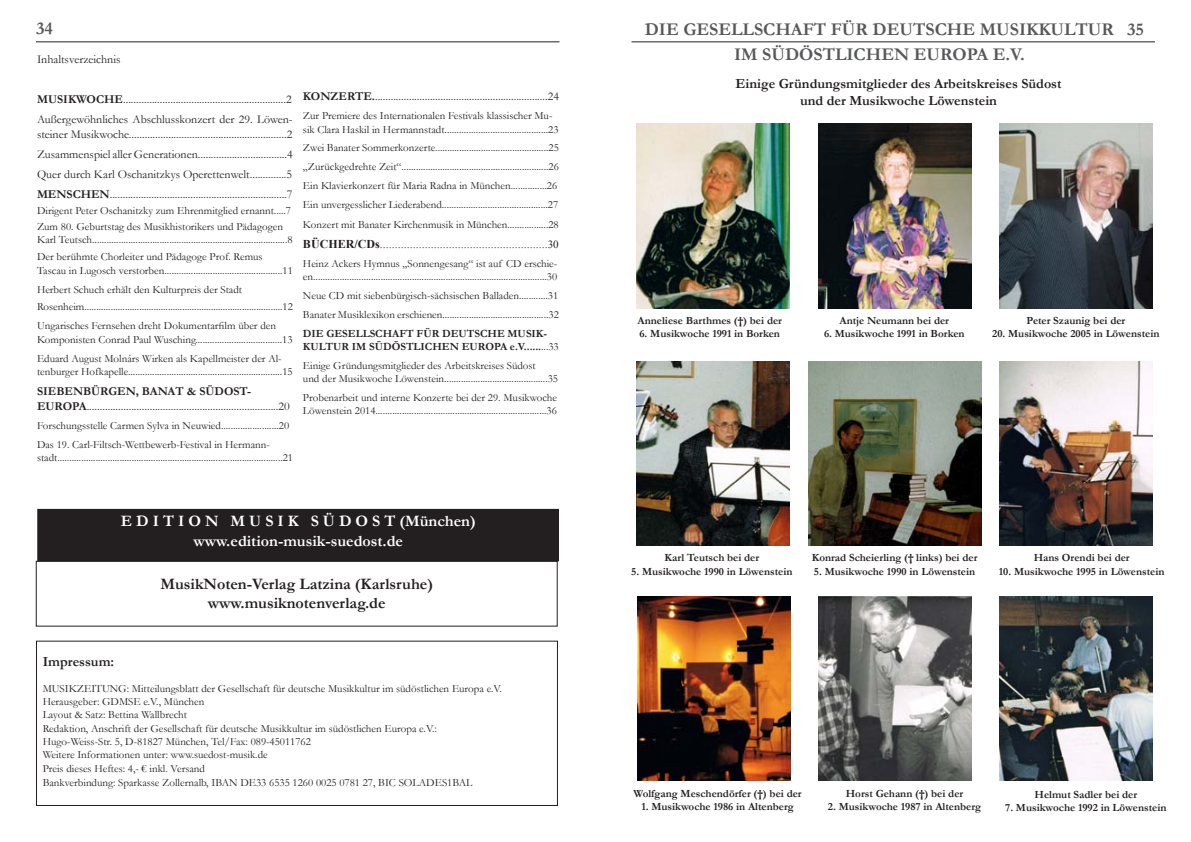
<style>
.page{position:relative;width:1191px;height:842px;background:#fff}
.page>*{position:absolute;margin:0;border:0;box-sizing:border-box;transform-origin:0 0}
.t1{font:700 18px "Garamond";color:#57585a}
.t2{font:700 16px "Garamond";color:#231f20}
.t3{font:700 16px "Garamond";color:#fff}
.t4{font:700 14px/16.8px "Garamond";color:#231f20;text-align:center}
.t5{font:12px/14.4px "Garamond";color:#231f20}
.t6{font:12px "Times New Roman";color:#231f20}
.t7{font:11px/13.2px "Garamond";color:#231f20}
.t8{font:700 11px/13.2px "Garamond";color:#231f20}
.s1{font-weight:700}
.s2{font-size:11px}
.s3{font-weight:400}
</style>
<div class="page">
<hr style="left:36px;top:41px;width:523px;height:1px;background:#231f20">
<hr style="left:631px;top:41px;width:524px;height:1px;background:#231f20">
<div style="left:36px;top:641px;width:522px;height:165px;border:1px solid #231f20"></div>
<div style="left:38px;top:509px;width:520px;height:52px;background:#231f20"></div>
<div style="left:36px;top:561px;width:521px;height:65px;border:1px solid #231f20"></div>
<img style="left:637px;top:124px;width:153px;height:184px">
<img style="left:818px;top:124px;width:153px;height:184px">
<img style="left:999px;top:124px;width:153px;height:184px">
<img style="left:637px;top:361px;width:153px;height:185px">
<img style="left:808px;top:361px;width:173px;height:185px">
<img style="left:999px;top:361px;width:153px;height:185px">
<img style="left:637px;top:597px;width:153px;height:184px">
<img style="left:818px;top:597px;width:153px;height:184px">
<img style="left:999px;top:597px;width:153px;height:184px">
<p class="t1" style="left:645px;top:19px;width:470px">DIE GESELLSCHAFT FÜR DEUTSCHE MUSIKKULTUR</p>
<p class="t1" style="left:734px;top:43px;width:292px">IM SÜDÖSTLICHEN EUROPA E.V.</p>
<p class="t1" style="left:36px;top:18px;width:18px">34</p>
<p class="t1" style="left:1127px;top:19px;width:18px">35</p>
<p class="t5" style="left:37px;top:52px;width:85px">Inhaltsverzeichnis</p>
<p class="t5" style="left:37px;top:92px;width:256px"><span class="s1">MUSIKWOCHE</span>..............................................................2</p>
<p class="t5" style="left:37px;top:112px;width:257px">Außergewöhnliches Abschlusskonzert der 29. Löwen&shy;steiner Musikwoche............................................................2</p>
<p class="t5" style="left:37px;top:147px;width:257px">Zusammenspiel aller Generationen..................................4</p>
<p class="t5" style="left:37px;top:167px;width:257px">Quer durch Karl Oschanitzkys Operettenwelt..............5</p>
<p class="t5" style="left:37px;top:187px;width:257px"><span class="s1">MENSCHEN</span>....................................................................7</p>
<p class="t7" style="left:37px;top:204px;width:256px">Dirigent Peter Oschanitzky zum Ehrenmitglied ernannt.....7</p>
<p class="t7" style="left:37px;top:220px;width:257px">Zum 80. Geburtstag des Musikhistorikers und Pädagogen<br>Karl Teutsch.................................................................................8</p>
<p class="t7" style="left:37px;top:249px;width:257px;line-height:14.4px">Der berühmte Chorleiter und Pädagoge Prof. Remus<br>Tascau in Lugosch verstorben.................................................11</p>
<p class="t7" style="left:37px;top:281px;width:257px;line-height:16.8px">Herbert Schuch erhält den Kulturpreis der Stadt<br>Rosenheim...................................................................................12</p>
<p class="t7" style="left:37px;top:318px;width:257px;line-height:14.4px">Ungarisches Fernsehen dreht Dokumentarfilm über den<br>Komponisten Conrad Paul Wusching....................................13</p>
<p class="t7" style="left:37px;top:352px;width:257px">Eduard August Molnárs Wirken als Kapellmeister der Al&shy;tenburger Hofkapelle................................................................15</p>
<p class="t5" style="left:37px;top:384px;width:254px"><span class="s1">SIEBENBÜRGEN, BANAT &amp; SÜDOST-<br>EUROPA</span>.........................................................................20</p>
<p class="t7" style="left:37px;top:418px;width:254px">Forschungsstelle Carmen Sylva in Neuwied........................20</p>
<p class="t7" style="left:37px;top:437px;width:258px">Das 19. Carl-Filtsch-Wettbewerb-Festival in Hermann&shy;stadt..............................................................................................21</p>
<p class="t4" style="left:735px;top:75px;width:327px">Einige Gründungsmitglieder des Arbeitskreises Südost und der Musikwoche Löwenstein</p>
<p class="t5" style="left:303px;top:89px;width:257px"><span class="s1">KONZERTE.</span>..................................................................24</p>
<p class="t7" style="left:303px;top:109px;width:257px">Zur Premiere des Internationalen Festivals klassischer Mu&shy;sik Clara Haskil in Hermannstadt...........................................23</p>
<p class="t7" style="left:303px;top:141px;width:257px">Zwei Banater Sommerkonzerte...............................................25</p>
<p class="t7" style="left:303px;top:160px;width:257px">„Zurückgedrehte Zeit“.............................................................26</p>
<p class="t7" style="left:303px;top:179px;width:256px">Ein Klavierkonzert für Maria Radna in München...............26</p>
<p class="t7" style="left:303px;top:198px;width:257px">Ein unvergesslicher Liederabend............................................27</p>
<p class="t7" style="left:303px;top:218px;width:257px">Konzert mit Banater Kirchenmusik in München.................28</p>
<p class="t6" style="left:303px;top:236px;width:257px"><span class="s1">BÜCHER/CDs</span>........................................................<span class="s2">30</span></p>
<p class="t7" style="left:303px;top:257px;width:256px">Heinz Ackers Hymnus „Sonnengesang“ ist auf CD erschie&shy;en.................................................................................................30</p>
<p class="t7" style="left:303px;top:289px;width:257px">Neue CD mit siebenbürgisch-sächsischen Balladen............31</p>
<p class="t7" style="left:303px;top:308px;width:257px">Banater Musiklexikon erschienen............................................32</p>
<p class="t8" style="left:303px;top:327px;width:257px">DIE GESELLSCHAFT FÜR DEUTSCHE MUSIK-<br>KULTUR IM SÜDÖSTLICHEN EUROPA e.V......<span class="s3">...33</span></p>
<p class="t7" style="left:303px;top:359px;width:257px">Einige Gründungsmitglieder des Arbeitskreises Südost<br>und der Musikwoche Löwenstein...........................................35</p>
<p class="t7" style="left:303px;top:391px;width:255px">Probenarbeit und interne Konzerte bei der 29. Musikwoche<br>Löwenstein 2014.......................................................................36</p>
<p class="t8" style="left:637px;top:314px;width:146px">Anneliese Barthmes (†) bei der</p>
<p class="t8" style="left:639px;top:327px;width:142px">6. Musikwoche 1991 in Borken</p>
<p class="t8" style="left:839px;top:314px;width:111px">Antje Neumann bei der</p>
<p class="t8" style="left:824px;top:327px;width:142px">6. Musikwoche 1991 in Borken</p>
<p class="t8" style="left:1026px;top:314px;width:100px">Peter Szaunig bei der</p>
<p class="t8" style="left:992px;top:327px;width:169px">20. Musikwoche 2005 in Löwenstein</p>
<p class="t3" style="left:121px;top:512px;width:356px">E D I T I O N M U S I K S Ü D O S T (München)</p>
<p class="t3" style="left:193px;top:531px;width:211px">www.edition-musik-suedost.de</p>
<p class="t2" style="left:160px;top:574px;width:274px">MusikNoten-Verlag Latzina (Karlsruhe)</p>
<p class="t2" style="left:208px;top:594px;width:179px">www.musiknotenverlag.de</p>
<p class="t4" style="left:43px;top:653px;width:73px">Impressum:</p>
<p class="t7" style="left:43px;top:682px;width:461px">MUSIKZEITUNG: Mitteilungsblatt der Gesellschaft für deutsche Musikkultur im südöstlichen Europa e.V.</p>
<p class="t7" style="left:43px;top:695px;width:163px">Herausgeber: GDMSE e.V., München</p>
<p class="t7" style="left:43px;top:708px;width:146px">Layout &amp; Satz: Bettina Wallbrecht</p>
<p class="t7" style="left:43px;top:721px;width:396px">Redaktion, Anschrift der Gesellschaft für deutsche Musikkultur im südöstlichen Europa e.V.:</p>
<p class="t7" style="left:43px;top:735px;width:270px">Hugo-Weiss-Str. 5, D-81827 München, Tel/Fax: 089-45011762</p>
<p class="t7" style="left:43px;top:748px;width:227px">Weitere Informationen unter: www.suedost-musik.de</p>
<p class="t7" style="left:43px;top:762px;width:164px">Preis dieses Heftes: 4,- € inkl. Versand</p>
<p class="t7" style="left:43px;top:775px;width:431px">Bankverbindung: Sparkasse Zollernalb, IBAN DE33 6535 1260 0025 0781 27, BIC SOLADES1BAL</p>
<p class="t8" style="left:664px;top:551px;width:96px">Karl Teutsch bei der</p>
<p class="t8" style="left:631px;top:564px;width:163px">5. Musikwoche 1990 in Löwenstein</p>
<p class="t8" style="left:811px;top:551px;width:167px">Konrad Scheierling († links) bei der</p>
<p class="t8" style="left:814px;top:564px;width:163px">5. Musikwoche 1990 in Löwenstein</p>
<p class="t8" style="left:1033px;top:551px;width:98px">Hans Orendi bei der</p>
<p class="t8" style="left:999px;top:564px;width:167px">10. Musikwoche 1995 in Löwenstein</p>
<p class="t8" style="left:633px;top:786px;width:170px">Wolfgang Meschendörfer (†) bei der</p>
<p class="t8" style="left:641px;top:799px;width:154px">1. Musikwoche 1986 in Altenberg</p>
<p class="t8" style="left:845px;top:786px;width:119px">Horst Gehann (†) bei der</p>
<p class="t8" style="left:828px;top:799px;width:155px">2. Musikwoche 1987 in Altenberg</p>
<p class="t8" style="left:1034px;top:787px;width:104px">Helmut Sadler bei der</p>
<p class="t8" style="left:1005px;top:801px;width:163px">7. Musikwoche 1992 in Löwenstein</p>
</div>
